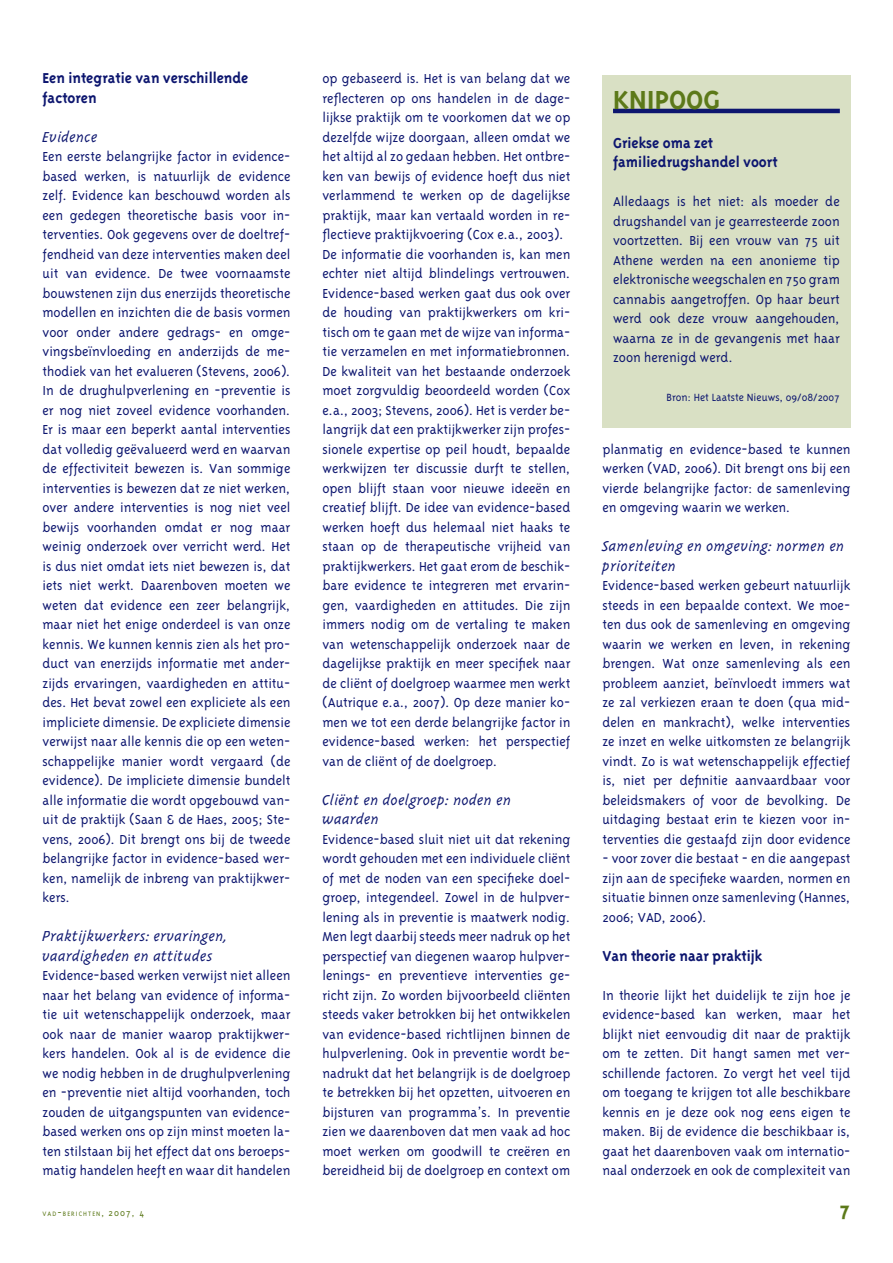
<style>
.page{position:relative;width:893px;height:1263px;background:#fff}
.page>*{position:absolute;margin:0;border:0;box-sizing:border-box;transform-origin:0 0}
.t1{font:700 30px "Triplex";color:#5c7919}
.t2{font:700 22.5px "Triplex";color:#5c7919}
.t3{font:italic 300 16.5px/19.5px "Triplex";color:#0d166f}
.t4{font:700 16.5px/19.5px "Triplex";color:#0d166f}
.t5{font:300 15px/19.5px "Triplex";color:#0d166f;text-align:justify}
.t6{font:300 12px "Triplex";color:#0d166f}
.t7{font:300 7.35px "Triplex";letter-spacing:.145em;color:#5c7919}
.s1{font-size:10.5px}
</style>
<div class="page">
<div style="left:602px;top:75px;width:248px;height:353px;background:#d9e0c4"></div>
<hr style="left:613px;top:109px;width:227px;height:4px;background:#0d166f">
<p class="t4" style="left:43px;top:70px;width:207px">Een integratie van verschillende factoren</p>
<p class="t3" style="left:43px;top:128px;width:57px">Evidence</p>
<p class="t5" style="left:43px;top:148px;width:249px">Een eerste belangrijke factor in evidence&shy;based werken, is natuurlijk de evidence zelf. Evidence kan beschouwd worden als een gedegen theoretische basis voor in&shy;terventies. Ook gegevens over de doeltref&shy;fendheid van deze interventies maken deel uit van evidence. De twee voornaamste bouwstenen zijn dus enerzijds theoretische modellen en inzichten die de basis vormen voor onder andere gedrags- en omge&shy;vingsbeïnvloeding en anderzijds de me&shy;thodiek van het evalueren (Stevens, 2006).<br>In de drughulpverlening en -preventie is er nog niet zoveel evidence voorhanden.<br>Er is maar een beperkt aantal interventies dat volledig geëvalueerd werd en waarvan de effectiviteit bewezen is. Van sommige interventies is bewezen dat ze niet werken, over andere interventies is nog niet veel bewijs voorhanden omdat er nog maar weinig onderzoek over verricht werd. Het is dus niet omdat iets niet bewezen is, dat iets niet werkt. Daarenboven moeten we weten dat evidence een zeer belangrijk, maar niet het enige onderdeel is van onze kennis. We kunnen kennis zien als het pro&shy;duct van enerzijds informatie met ander&shy;zijds ervaringen, vaardigheden en attitu&shy;des. Het bevat zowel een expliciete als een impliciete dimensie. De expliciete dimensie verwijst naar alle kennis die op een weten&shy;schappelijke manier wordt vergaard (de evidence). De impliciete dimensie bundelt alle informatie die wordt opgebouwd van&shy;uit de praktijk (Saan &amp; de Haes, 2005; Ste&shy;vens, 2006). Dit brengt ons bij de tweede belangrijke factor in evidence-based wer&shy;ken, namelijk de inbreng van praktijkwer&shy;kers.</p>
<p class="t3" style="left:43px;top:928px;width:187px">Praktijkwerkers: ervaringen, vaardigheden en attitudes</p>
<p class="t5" style="left:43px;top:967px;width:249px">Evidence-based werken verwijst niet alleen naar het belang van evidence of informa&shy;tie uit wetenschappelijk onderzoek, maar ook naar de manier waarop praktijkwer&shy;kers handelen. Ook al is de evidence die we nodig hebben in de drughulpverlening en -preventie niet altijd voorhanden, toch zouden de uitgangspunten van evidence&shy;based werken ons op zijn minst moeten la&shy;ten stilstaan bij het effect dat ons beroeps&shy;matig handelen heeft en waar dit handelen</p>
<p class="t5" style="left:322px;top:70px;width:250px;text-align:left">op gebaseerd is. Het is van belang dat we reflecteren op ons handelen in de dage&shy;lijkse praktijk om te voorkomen dat we op dezelfde wijze doorgaan, alleen omdat we het altijd al zo gedaan hebben. Het ontbre&shy;ken van bewijs of evidence hoeft dus niet verlammend te werken op de dagelijkse praktijk, maar kan vertaald worden in re&shy;flectieve praktijkvoering (Cox e.a., 2003).<br>De informatie die voorhanden is, kan men echter niet altijd blindelings vertrouwen.<br>Evidence-based werken gaat dus ook over de houding van praktijkwerkers om kri&shy;tisch om te gaan met de wijze van informa&shy;tie verzamelen en met informatiebronnen.<br>De kwaliteit van het bestaande onderzoek moet zorgvuldig beoordeeld worden (Cox e.a., 2003; Stevens, 2006). Het is verder be&shy;langrijk dat een praktijkwerker zijn profes&shy;sionele expertise op peil houdt, bepaalde werkwijzen ter discussie durft te stellen, open blijft staan voor nieuwe ideeën en creatief blijft. De idee van evidence-based werken hoeft dus helemaal niet haaks te staan op de therapeutische vrijheid van praktijkwerkers. Het gaat erom de beschik&shy;bare evidence te integreren met ervarin&shy;gen, vaardigheden en attitudes. Die zijn immers nodig om de vertaling te maken van wetenschappelijk onderzoek naar de dagelijkse praktijk en meer specifiek naar de cliënt of doelgroep waarmee men werkt (Autrique e.a., 2007). Op deze manier ko&shy;men we tot een derde belangrijke factor in evidence-based werken: het perspectief van de cliënt of de doelgroep.</p>
<p class="t3" style="left:322px;top:791px;width:191px">Cliënt en doelgroep: noden en waarden</p>
<p class="t5" style="left:322px;top:830px;width:250px">Evidence-based sluit niet uit dat rekening wordt gehouden met een individuele cliënt of met de noden van een specifieke doel&shy;groep, integendeel. Zowel in de hulpver&shy;lening als in preventie is maatwerk nodig.<br>Men legt daarbij steeds meer nadruk op het perspectief van diegenen waarop hulpver&shy;lenings- en preventieve interventies ge&shy;richt zijn. Zo worden bijvoorbeeld cliënten steeds vaker betrokken bij het ontwikkelen van evidence-based richtlijnen binnen de hulpverlening. Ook in preventie wordt be&shy;nadrukt dat het belangrijk is de doelgroep te betrekken bij het opzetten, uitvoeren en bijsturen van programma’s. In preventie zien we daarenboven dat men vaak ad hoc moet werken om goodwill te creëren en bereidheid bij de doelgroep en context om</p>
<h1 class="t1" style="left:613px;top:88px;width:109px">KNIPOOG</h1>
<p class="t4" style="left:613px;top:134px;width:166px">Griekse oma zet familiedrugshandel voort</p>
<p class="t5" style="left:613px;top:193px;width:228px">Alledaags is het niet: als moeder de drugshandel van je gearresteerde zoon voortzetten. Bij een vrouw van 75 uit Athene werden na een anonieme tip elektronische weegschalen en 750 gram cannabis aangetroffen. Op haar beurt werd ook deze vrouw aangehouden, waarna ze in de gevangenis met haar zoon herenigd werd.</p>
<p class="t6" style="left:667px;top:393px;width:175px">Bron: Het Laatste Nieuws, 09/08/2007</p>
<p class="t5" style="left:602px;top:440px;width:250px">planmatig en evidence-based te kunnen werken (VAD, 2006). Dit brengt ons bij een vierde belangrijke factor: de samenleving en omgeving waarin we werken.</p>
<p class="t3" style="left:602px;top:538px;width:244px">Samenleving en omgeving: normen en prioriteiten</p>
<p class="t5" style="left:602px;top:577px;width:250px">Evidence-based werken gebeurt natuurlijk steeds in een bepaalde context. We moe&shy;ten dus ook de samenleving en omgeving waarin we werken en leven, in rekening brengen. Wat onze samenleving als een probleem aanziet, beïnvloedt immers wat ze zal verkiezen eraan te doen (qua mid&shy;delen en mankracht), welke interventies ze inzet en welke uitkomsten ze belangrijk vindt. Zo is wat wetenschappelijk effectief is, niet per definitie aanvaardbaar voor beleidsmakers of voor de bevolking. De uitdaging bestaat erin te kiezen voor in&shy;terventies die gestaafd zijn door evidence</p>
<p class="t5" style="left:602px;top:850px;width:250px">- voor zover die bestaat - en die aangepast zijn aan de specifieke waarden, normen en situatie binnen onze samenleving (Hannes, 2006; VAD, 2006).</p>
<p class="t4" style="left:602px;top:947px;width:161px">Van theorie naar praktijk</p>
<p class="t5" style="left:602px;top:986px;width:250px">In theorie lijkt het duidelijk te zijn hoe je evidence-based kan werken, maar het blijkt niet eenvoudig dit naar de praktijk om te zetten. Dit hangt samen met ver&shy;schillende factoren. Zo vergt het veel tijd om toegang te krijgen tot alle beschikbare kennis en je deze ook nog eens eigen te maken. Bij de evidence die beschikbaar is, gaat het daarenboven vaak om internatio&shy;naal onderzoek en ook de complexiteit van</p>
<p class="t7" style="left:43px;top:1211px;width:103px">VAD<span class="s1">-</span>BERICHTEN<span class="s1">, 2007, 4</span></p>
<h2 class="t2" style="left:840px;top:1201px;width:12px">7</h2>
</div>
